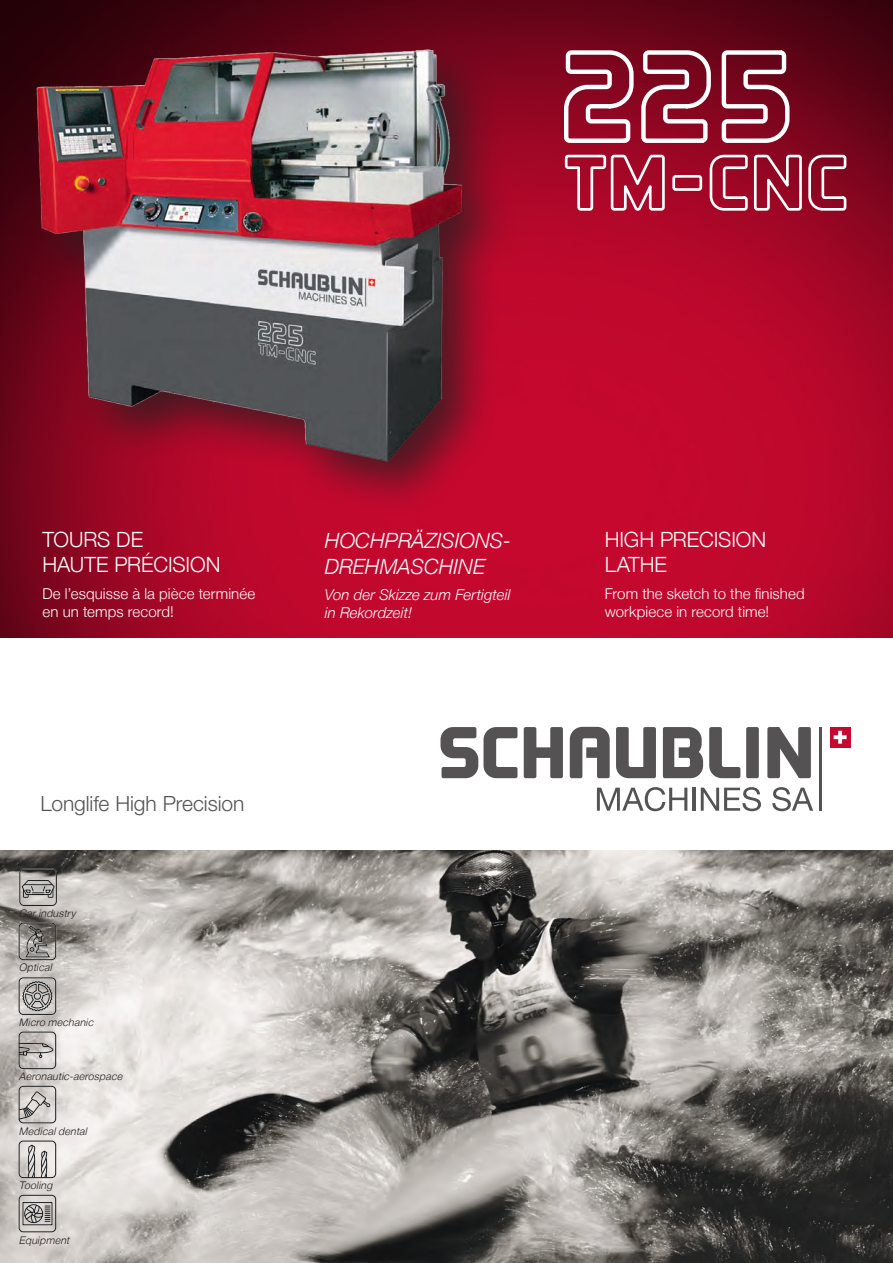
<style>
.page{position:relative;width:893px;height:1263px;background:#fff}
.page>*{position:absolute;margin:0;border:0;box-sizing:border-box;transform-origin:0 0}
.t1{font:300 21px/25.5px "Helvetica Neue LT";letter-spacing:-.005em;color:#fff}
.t2{font:italic 300 21px/25.5px "Helvetica Neue LT";color:#fff}
.t3{font:300 21px "Helvetica Neue LT Std";letter-spacing:-.005em;color:#555253}
.t4{font:300 15px/18px "Helvetica Neue LT";letter-spacing:.01em;color:#fff}
.t5{font:italic 300 15px/18px "Helvetica Neue LT";letter-spacing:-.005em;color:#fff}
.t6{font:italic 300 10.5px "Helvetica Neue LT";color:#241f1f}
</style>
<div class="page">
<img style="left:0;top:0;width:893px;height:638px">
<img style="left:0;top:850px;width:893px;height:413px">
<div style="left:830px;top:727px;width:20px;height:20px;background:#c7092f"></div>
<svg style="left:440px;top:727px;width:77px;height:51px"></svg>
<svg style="left:524px;top:727px;width:39px;height:51px"></svg>
<svg style="left:570px;top:727px;width:40px;height:51px"></svg>
<svg style="left:616px;top:727px;width:40px;height:51px"></svg>
<svg style="left:663px;top:727px;width:40px;height:51px"></svg>
<svg style="left:709px;top:727px;width:31px;height:51px"></svg>
<svg style="left:746px;top:727px;width:13px;height:51px"></svg>
<svg style="left:767px;top:727px;width:44px;height:51px"></svg>
<hr style="left:819px;top:727px;width:3px;height:83px;background:#555253">
<svg style="left:834px;top:731px;width:12px;height:13px"></svg>
<svg style="left:597px;top:787px;width:90px;height:24px"></svg>
<hr style="left:693px;top:788px;width:3px;height:23px;background:#555253">
<svg style="left:701px;top:787px;width:60px;height:24px"></svg>
<svg style="left:772px;top:787px;width:41px;height:24px"></svg>
<div style="left:19px;top:868px;width:38px;height:38px;border:1px solid #191c1e;border-radius:4px"></div>
<svg style="left:21px;top:880px;width:34px;height:18px"></svg>
<div style="left:19px;top:922px;width:37px;height:38px;border:1px solid #191c1e;border-radius:4px"></div>
<svg style="left:25px;top:925px;width:25px;height:33px"></svg>
<div style="left:19px;top:977px;width:37px;height:38px;border:1px solid #191c1e;border-radius:4px"></div>
<svg style="left:22px;top:981px;width:31px;height:30px"></svg>
<div style="left:34px;top:993px;width:7px;height:6px;border:1px solid #191c1e;border-radius:50%"></div>
<div style="left:19px;top:1031px;width:37px;height:38px;border:1px solid #191c1e;border-radius:4px"></div>
<svg style="left:18px;top:1043px;width:36px;height:15px"></svg>
<div style="left:19px;top:1086px;width:37px;height:37px;border:1px solid #191c1e;border-radius:4px"></div>
<svg style="left:18px;top:1091px;width:33px;height:29px"></svg>
<div style="left:19px;top:1140px;width:37px;height:38px;border:1px solid #191c1e;border-radius:4px"></div>
<svg style="left:27px;top:1144px;width:21px;height:34px"></svg>
<div style="left:19px;top:1195px;width:37px;height:37px;border:1px solid #191c1e;border-radius:4px"></div>
<div style="left:23px;top:1202px;width:29px;height:23px;border:1px solid #191c1e"></div>
<svg style="left:24px;top:1204px;width:26px;height:19px"></svg>
<div style="left:21px;top:34px;width:497px;height:483px;background:#241f1f;opacity:.75"></div>
<img style="left:30px;top:43px;width:438px;height:425px">
<svg style="left:563px;top:153px;width:284px;height:58px"></svg>
<svg style="left:563px;top:50px;width:150px;height:95px"></svg>
<svg style="left:719px;top:50px;width:73px;height:95px"></svg>
<h1 class="t1" style="left:43px;top:526px;width:180px">Tours de<br>Haute précision</h1>
<p class="t4" style="left:43px;top:584px;width:214px">De l’esquisse à la pièce terminée en un temps record!</p>
<h1 class="t2" style="left:325px;top:528px;width:187px">Hochpräzisions-<br>Drehmaschine</h1>
<p class="t5" style="left:325px;top:585px;width:187px">Von der Skizze zum Fertigteil in Rekordzeit!</p>
<h1 class="t3" style="left:40px;top:791px;width:206px">Longlife High Precision</h1>
<p class="t6" style="left:19px;top:906px;width:58px">Carindustry</p>
<p class="t6" style="left:19px;top:961px;width:37px">Optical</p>
<p class="t6" style="left:19px;top:1016px;width:78px">Micro mechanic</p>
<p class="t6" style="left:19px;top:1070px;width:107px">Aeronautic-aerospace</p>
<p class="t6" style="left:19px;top:1125px;width:72px">Medicaldental</p>
<p class="t6" style="left:19px;top:1179px;width:37px">Tooling</p>
<p class="t6" style="left:19px;top:1234px;width:54px">Equipment</p>
<h1 class="t1" style="left:605px;top:526px;width:160px">High PRECISION<br>LATHE</h1>
<p class="t4" style="left:605px;top:584px;width:201px">From the sketch to the finished workpiece in record time!</p>
</div>
